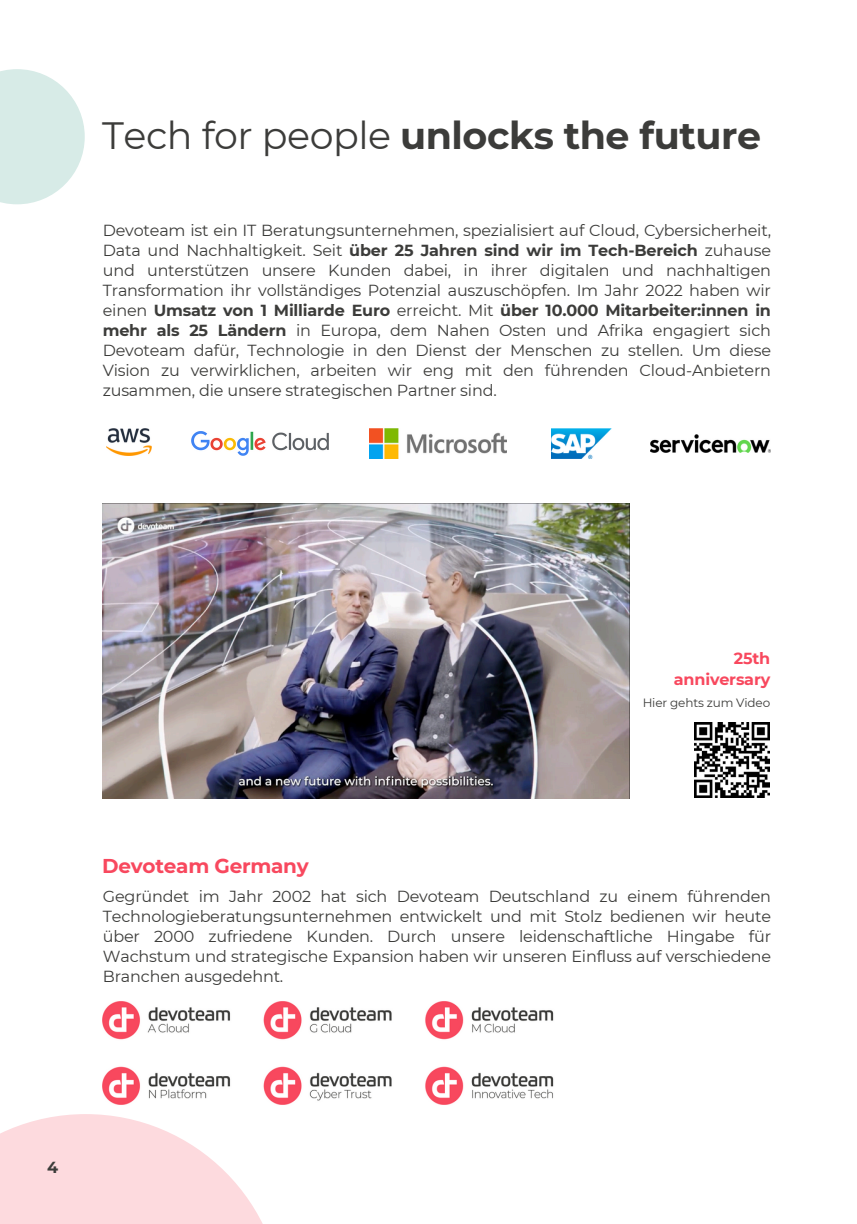
<style>
.page{position:relative;width:857px;height:1224px;background:#fff}
.page>*{position:absolute;margin:0;border:0;box-sizing:border-box;transform-origin:0 0}
.t1{font:700 38px "Montserrat";letter-spacing:-.01em;color:#3c3c3a}
.t2{font:700 20px "Montserrat";letter-spacing:-.01em;color:#f8485e}
.t3{font:16px/20px "Montserrat";letter-spacing:-.01em;color:#3c3c3a;text-align:justify}
.t4{font:700 16px/20.6px "Montserrat";letter-spacing:-.01em;color:#f8485e;text-align:right}
.t5{font:700 16px "Montserrat";color:#3c3c3a}
.t6{font:12px "Montserrat";letter-spacing:-.01em;color:#3c3c3a}
.s1{font-weight:400}
.s2{font-weight:700}
</style>
<div class="page">
<svg style="left:0;top:69px;width:85px;height:135px;fill:#d7ebe7"></svg>
<img style="left:107px;top:429px;width:45px;height:27px">
<img style="left:192px;top:431px;width:136px;height:24px">
<img style="left:370px;top:429px;width:136px;height:30px">
<img style="left:650px;top:435px;width:120px;height:18px">
<img style="left:551px;top:429px;width:61px;height:30px">
<svg style="left:0;top:1114px;width:263px;height:110px;fill:#fddade"></svg>
<img style="left:103px;top:503px;width:526px;height:296px">
<img style="left:694px;top:723px;width:75px;height:75px">
<img style="left:103px;top:1001px;width:451px;height:104px">
<h3 class="t1" style="left:102px;top:112px;width:660px"><span class="s1">Tech for people</span> unlocks the future</h3>
<p class="t3" style="left:103px;top:220px;width:669px">Devoteam ist ein IT Beratungsunternehmen, spezialisiert auf Cloud, Cybersicherheit, Data und Nachhaltigkeit. Seit <span class="s2">über 25 Jahren sind wir im Tech-Bereich</span> zuhause und unterstützen unsere Kunden dabei, in ihrer digitalen und nachhaltigen Transformation ihr vollständiges Potenzial auszuschöpfen. Im Jahr 2022 haben wir einen <span class="s2">Umsatz von 1 Milliarde Euro</span> erreicht. Mit <span class="s2">über 10.000 Mitarbeiter:innen in mehr als 25 Ländern</span> in Europa, dem Nahen Osten und Afrika engagiert sich Devoteam dafür, Technologie in den Dienst der Menschen zu stellen. Um diese Vision zu verwirklichen, arbeiten wir eng mit den führenden Cloud-Anbietern zusammen, die unsere strategischen Partner sind.</p>
<h2 class="t4" style="left:674px;top:648px;width:98px">25th anniversary</h2>
<h4 class="t6" style="left:642px;top:695px;width:129px">Hier gehts zum Video</h4>
<p class="t2" style="left:102px;top:853px;width:208px">Devoteam Germany</p>
<p class="t3" style="left:103px;top:886px;width:669px">Gegründet im Jahr 2002 hat sich Devoteam Deutschland zu einem führenden Technologieberatungsunternehmen entwickelt und mit Stolz bedienen wir heute über 2000 zufriedene Kunden. Durch unsere leidenschaftliche Hingabe für Wachstum und strategische Expansion haben wir unseren Einfluss auf verschiedene Branchen ausgedehnt.</p>
<p class="t5" style="left:47px;top:1158px;width:13px">4</p>
</div>
